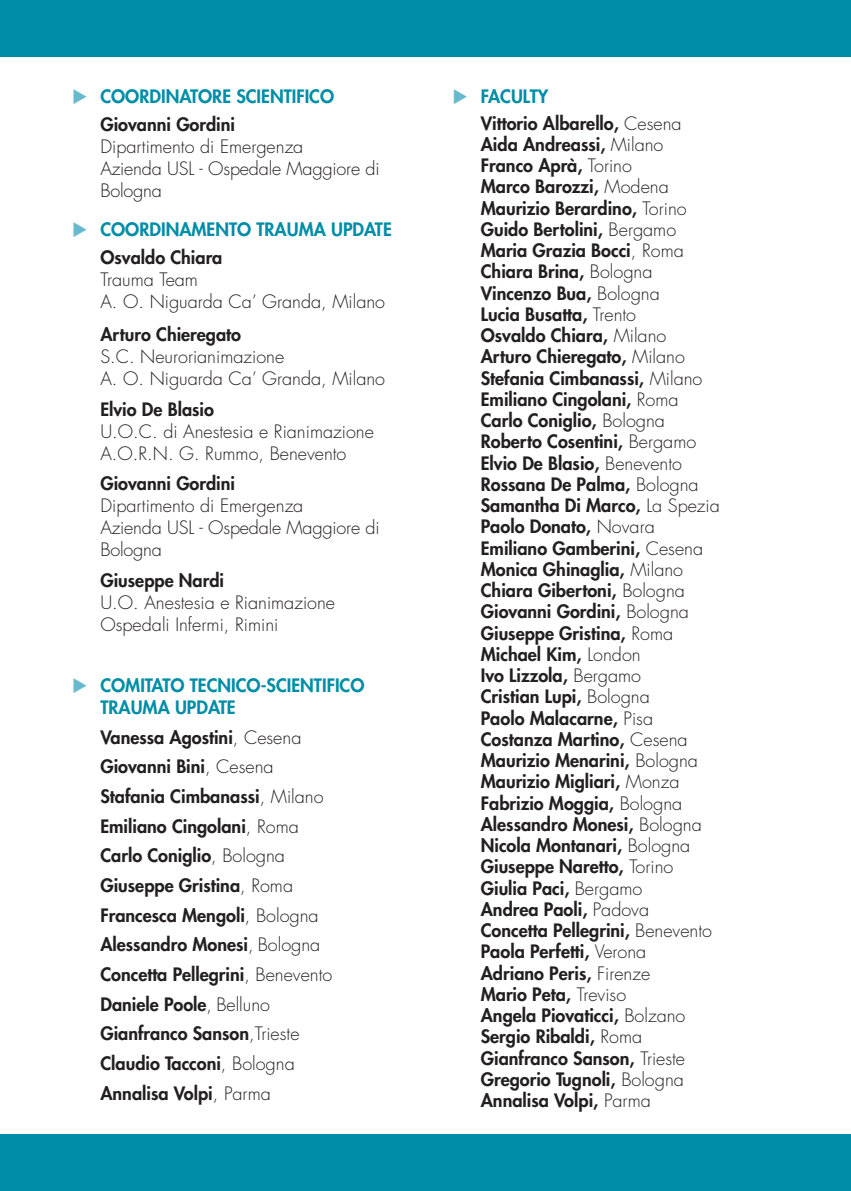
<style>
.page{position:relative;width:851px;height:1191px;background:#fff}
.page>*{position:absolute;margin:0;border:0;box-sizing:border-box;transform-origin:0 0}
.t1{font:800 18px/29.6px "Futura";color:#231f20}
.t2{font:300 18px/22px "Futura";color:#231f20}
.t3{font:800 18px/27.6px "Futura";color:#008da8}
.s1{color:#67bacd}
.s2{color:#231f20}
.s3{font-weight:300}
.s4{color:#008da8}
</style>
<div class="page">
<div style="left:0;top:0;width:850px;height:57px;background:#008da8"></div>
<div style="left:0;top:1134px;width:850px;height:57px;background:#008da8"></div>
<p class="t3" style="left:72px;top:83px;width:263px"><span class="s1">◆</span> COORDINATORE SCIENTIFICO<br><span class="s2">Giovanni Gordini</span></p>
<p class="t2" style="left:100px;top:136px;width:280px">Dipartimento di Emergenza<br>Azienda USL - Ospedale Maggiore di<br>Bologna</p>
<p class="t3" style="left:100px;top:215px;width:293px;text-indent:-28px"><span class="s1">◆</span> COORDINAMENTO TRAUMA UPDATE<br><span class="s2">Osvaldo Chiara</span></p>
<p class="t2" style="left:100px;top:268px;width:286px">Trauma Team<br>A. O. Niguarda Ca’ Granda, Milano</p>
<p class="t1" style="left:100px;top:319px;width:142px">Arturo Chieregato</p>
<p class="t2" style="left:100px;top:346px;width:286px">S.C. Neurorianimazione<br>A. O. Niguarda Ca’ Granda, Milano</p>
<p class="t1" style="left:100px;top:394px;width:115px">Elvio De Blasio</p>
<p class="t2" style="left:100px;top:420px;width:275px">U.O.C. di Anestesia e Rianimazione<br>A.O.R.N. G. Rummo, Benevento</p>
<p class="t1" style="left:72px;top:468px;width:164px">Giovanni Gordini</p>
<p class="t2" style="left:100px;top:495px;width:280px">Dipartimento di Emergenza<br>Azienda USL - Ospedale Maggiore di<br>Bologna</p>
<p class="t1" style="left:72px;top:565px;width:153px">Giuseppe Nardi</p>
<p class="t2" style="left:100px;top:591px;width:236px">U.O. Anestesia e Rianimazione<br>Ospedali Infermi, Rimini</p>
<p class="t3" style="left:100px;top:674px;width:265px;line-height:22px;text-indent:-28px"><span class="s1">◆</span> COMITATO TECNICO-SCIENTIFICO<br>TRAUMA UPDATE</p>
<p class="t1" style="left:72px;top:721px;width:231px;text-indent:28px">Vanessa Agostini<span class="s3">, Cesena<br></span>Giovanni Bini<span class="s3">, Cesena</span></p>
<p class="t1" style="left:100px;top:781px;width:233px">Stafania Cimbanassi<span class="s3">, Milano<br></span>Emiliano Cingolani<span class="s3">, Roma<br></span>Carlo Coniglio<span class="s3">, Bologna<br></span>Giuseppe Gristina<span class="s3">, Roma<br></span>Francesca Mengoli<span class="s3">, Bologna<br></span>Alessandro Monesi<span class="s3">, Bologna<br></span>Concetta Pellegrini<span class="s3">, Benevento<br></span>Daniele Poole<span class="s3">, Belluno<br></span>Gianfranco Sanson<span class="s3">,Trieste<br></span>Claudio Tacconi<span class="s3">, Bologna<br></span>Annalisa Volpi<span class="s3">, Parma</span></p>
<p class="t1" style="left:480px;top:83px;width:202px;line-height:26.2px;text-indent:-28px"><span class="s1">◆</span> <span class="s4">FACULTY<br></span>Vittorio Albarello, <span class="s3">Cesena</span></p>
<p class="t1" style="left:480px;top:129px;width:184px">Aida Andreassi, <span class="s3">Milano</span></p>
<p class="t1" style="left:480px;top:150px;width:153px">Franco Aprà, <span class="s3">Torino</span></p>
<p class="t1" style="left:480px;top:172px;width:189px">Marco Barozzi, <span class="s3">Modena</span></p>
<p class="t1" style="left:480px;top:193px;width:207px">Maurizio Berardino, <span class="s3">Torino</span></p>
<p class="t1" style="left:480px;top:214px;width:197px">Guido Bertolini, <span class="s3">Bergamo</span></p>
<p class="t1" style="left:480px;top:235px;width:204px">Maria Grazia Bocci<span class="s3">, Roma</span></p>
<p class="t1" style="left:480px;top:257px;width:173px">Chiara Brina, <span class="s3">Bologna</span></p>
<p class="t1" style="left:480px;top:278px;width:180px">Vincenzo Bua, <span class="s3">Bologna</span></p>
<p class="t1" style="left:480px;top:299px;width:157px">Lucia Busatta, <span class="s3">Trento</span></p>
<p class="t1" style="left:480px;top:320px;width:187px">Osvaldo Chiara, <span class="s3">Milano</span></p>
<p class="t1" style="left:480px;top:342px;width:206px">Arturo Chieregato, <span class="s3">Milano</span></p>
<p class="t1" style="left:480px;top:363px;width:223px">Stefania Cimbanassi, <span class="s3">Milano</span></p>
<p class="t1" style="left:480px;top:384px;width:199px">Emiliano Cingolani, <span class="s3">Roma</span></p>
<p class="t1" style="left:480px;top:405px;width:186px">Carlo Coniglio, <span class="s3">Bologna</span></p>
<p class="t1" style="left:480px;top:426px;width:217px">Roberto Cosentini, <span class="s3">Bergamo</span></p>
<p class="t1" style="left:480px;top:448px;width:203px">Elvio De Blasio, <span class="s3">Benevento</span></p>
<p class="t1" style="left:480px;top:469px;width:219px">Rossana De Palma, <span class="s3">Bologna</span></p>
<p class="t1" style="left:480px;top:490px;width:240px">Samantha Di Marco, <span class="s3">La Spezia</span></p>
<p class="t1" style="left:480px;top:511px;width:175px">Paolo Donato, <span class="s3">Novara</span></p>
<p class="t1" style="left:480px;top:533px;width:224px">Emiliano Gamberini, <span class="s3">Cesena</span></p>
<p class="t1" style="left:480px;top:554px;width:204px">Monica Ghinaglia, <span class="s3">Milano</span></p>
<p class="t1" style="left:480px;top:575px;width:206px">Chiara Gibertoni, <span class="s3">Bologna</span></p>
<p class="t1" style="left:452px;top:596px;width:238px">Giovanni Gordini, <span class="s3">Bologna</span></p>
<p class="t1" style="left:480px;top:618px;width:194px">Giuseppe Gristina, <span class="s3">Roma</span></p>
<p class="t1" style="left:480px;top:639px;width:161px">Michael Kim, <span class="s3">London</span></p>
<p class="t1" style="left:480px;top:660px;width:162px">Ivo Lizzola, <span class="s3">Bergamo</span></p>
<p class="t1" style="left:480px;top:681px;width:170px">Cristian Lupi, <span class="s3">Bologna</span></p>
<p class="t1" style="left:480px;top:703px;width:174px">Paolo Malacarne, <span class="s3">Pisa</span></p>
<p class="t1" style="left:480px;top:724px;width:208px">Costanza Martino, <span class="s3">Cesena</span></p>
<p class="t1" style="left:480px;top:745px;width:219px">Maurizio Menarini, <span class="s3">Bologna</span></p>
<p class="t1" style="left:480px;top:766px;width:200px">Maurizio Migliari, <span class="s3">Monza</span></p>
<p class="t1" style="left:480px;top:788px;width:203px">Fabrizio Moggia, <span class="s3">Bologna</span></p>
<p class="t1" style="left:480px;top:809px;width:222px">Alessandro Monesi, <span class="s3">Bologna</span></p>
<p class="t1" style="left:480px;top:830px;width:211px">Nicola Montanari, <span class="s3">Bologna</span></p>
<p class="t1" style="left:480px;top:851px;width:194px">Giuseppe Naretto, <span class="s3">Torino</span></p>
<p class="t1" style="left:452px;top:873px;width:191px">Giulia Paci, <span class="s3">Bergamo</span></p>
<p class="t1" style="left:480px;top:894px;width:170px">Andrea Paoli, <span class="s3">Padova</span></p>
<p class="t1" style="left:480px;top:915px;width:233px">Concetta Pellegrini, <span class="s3">Benevento</span></p>
<p class="t1" style="left:480px;top:936px;width:167px">Paola Perfetti, <span class="s3">Verona</span></p>
<p class="t1" style="left:480px;top:957px;width:171px">Adriano Peris, <span class="s3">Firenze</span></p>
<p class="t1" style="left:480px;top:979px;width:147px">Mario Peta, <span class="s3">Treviso</span></p>
<p class="t1" style="left:480px;top:1000px;width:206px">Angela Piovaticci, <span class="s3">Bolzano</span></p>
<p class="t1" style="left:480px;top:1021px;width:163px">Sergio Ribaldi, <span class="s3">Roma</span></p>
<p class="t1" style="left:480px;top:1042px;width:206px">Gianfranco Sanson, <span class="s3">Trieste</span></p>
<p class="t1" style="left:480px;top:1064px;width:204px">Gregorio Tugnoli, <span class="s3">Bologna</span></p>
<p class="t1" style="left:480px;top:1085px;width:171px">Annalisa Volpi, <span class="s3">Parma</span></p>
</div>
